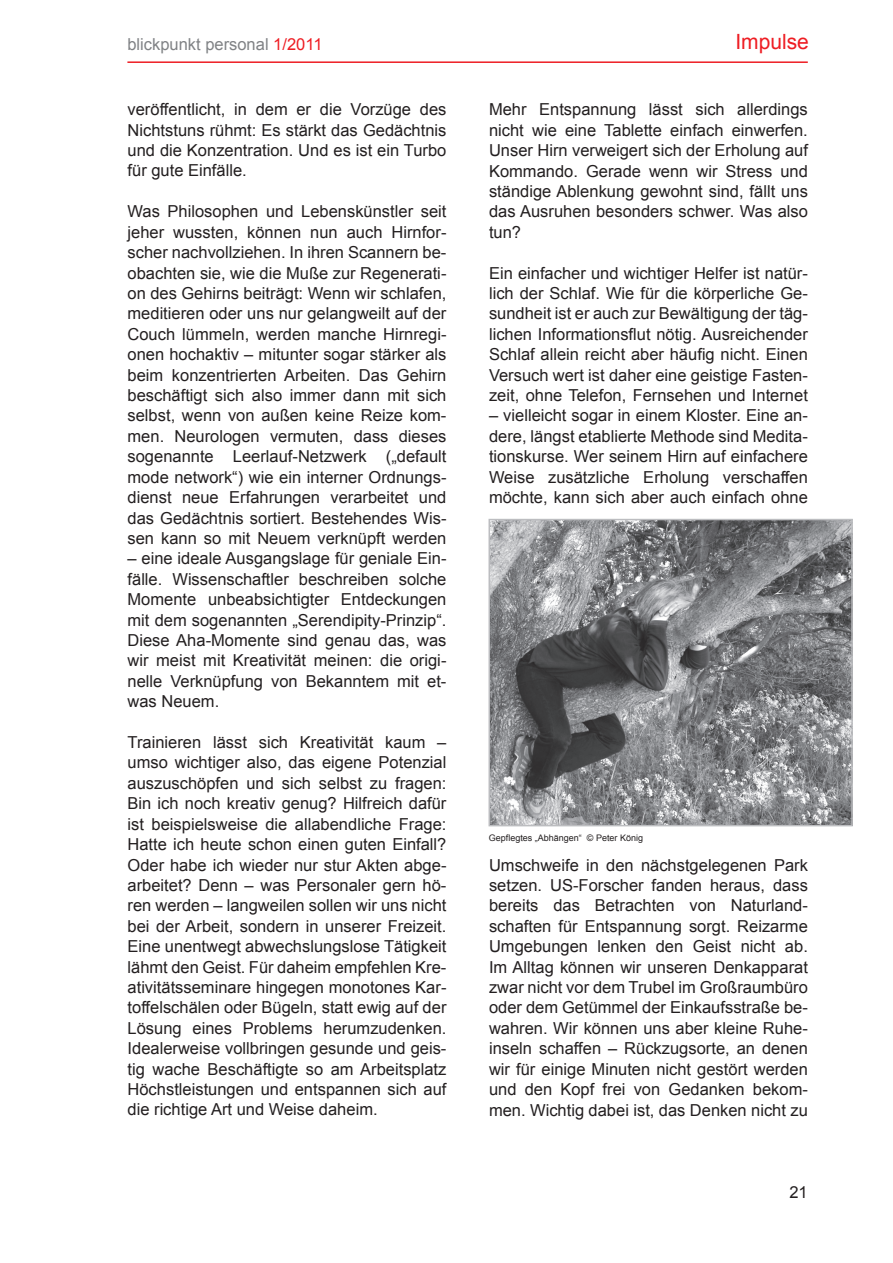
<style>
.page{position:relative;width:893px;height:1263px;background:#fff}
.page>*{position:absolute;margin:0;border:0;box-sizing:border-box;transform-origin:0 0}
.t1{font:21px "Arial";color:#ee1d23}
.t2{font:16.5px/20.4px "Arial";color:#231f20;text-align:justify}
.t3{font:16.5px "Arial";color:#808285}
.t4{font:9px "Arial";color:#231f20}
.s1{color:#ee1d23}
</style>
<div class="page">
<hr style="left:127px;top:61px;width:681px;height:2px;background:#ee1d23">
<img style="left:491px;top:522px;width:359px;height:301px">
<div style="left:488px;top:519px;width:365px;height:307px;border:2px solid #bcbdc0"></div>
<p class="t3" style="left:127px;top:33px;width:197px">blickpunkt personal <span class="s1">1/2011</span></p>
<p class="t1" style="left:735px;top:27px;width:75px">Impulse</p>
<p class="t2" style="left:128px;top:99px;width:320px">veröffentlicht, in dem er die Vorzüge des Nichtstuns rühmt: Es stärkt das Gedächtnis und die Konzentration. Und es ist ein Turbo für gute Einfälle.</p>
<p class="t2" style="left:128px;top:201px;width:320px">Was Philosophen und Lebenskünstler seit jeher wussten, können nun auch Hirnfor&shy;scher nachvollziehen. In ihren Scannern be&shy;obachten sie, wie die Muße zur Regenerati&shy;on des Gehirns beiträgt: Wenn wir schlafen, meditieren oder uns nur gelangweilt auf der Couch lümmeln, werden manche Hirnregi&shy;onen hochaktiv – mitunter sogar stärker als beim konzentrierten Arbeiten. Das Gehirn beschäftigt sich also immer dann mit sich selbst, wenn von außen keine Reize kom&shy;men. Neurologen vermuten, dass dieses sogenannte Leerlauf-Netzwerk („default mode network“) wie ein interner Ordnungs&shy;dienst neue Erfahrungen verarbeitet und das Gedächtnis sortiert. Bestehendes Wis&shy;sen kann so mit Neuem verknüpft werden</p>
<p class="t2" style="left:128px;top:548px;width:320px">– eine ideale Ausgangslage für geniale Ein&shy;fälle. Wissenschaftler beschreiben solche Momente unbeabsichtigter Entdeckungen mit dem sogenannten „Serendipity-Prinzip“.<br>Diese Aha-Momente sind genau das, was wir meist mit Kreativität meinen: die origi&shy;nelle Verknüpfung von Bekanntem mit et&shy;was Neuem.</p>
<p class="t2" style="left:128px;top:732px;width:320px">Trainieren lässt sich Kreativität kaum – umso wichtiger also, das eigene Potenzial auszuschöpfen und sich selbst zu fragen:<br>Bin ich noch kreativ genug? Hilfreich dafür ist beispielsweise die allabendliche Frage:<br>Hatte ich heute schon einen guten Einfall?<br>Oder habe ich wieder nur stur Akten abge&shy;arbeitet? Denn – was Personaler gern hö&shy;ren werden – langweilen sollen wir uns nicht bei der Arbeit, sondern in unserer Freizeit.<br>Eine unentwegt abwechslungslose Tätigkeit lähmt den Geist. Für daheim empfehlen Kre&shy;ativitätsseminare hingegen monotones Kar&shy;toffelschälen oder Bügeln, statt ewig auf der Lösung eines Problems herumzudenken.<br>Idealerweise vollbringen gesunde und geis&shy;tig wache Beschäftigte so am Arbeitsplatz Höchstleistungen und entspannen sich auf die richtige Art und Weise daheim.</p>
<p class="t2" style="left:489px;top:99px;width:320px">Mehr Entspannung lässt sich allerdings nicht wie eine Tablette einfach einwerfen.<br>Unser Hirn verweigert sich der Erholung auf Kommando. Gerade wenn wir Stress und ständige Ablenkung gewohnt sind, fällt uns das Ausruhen besonders schwer. Was also tun?</p>
<p class="t2" style="left:489px;top:263px;width:320px">Ein einfacher und wichtiger Helfer ist natür&shy;lich der Schlaf. Wie für die körperliche Ge&shy;sundheit ist er auch zur Bewältigung der täg&shy;lichen Informationsflut nötig. Ausreichender Schlaf allein reicht aber häufig nicht. Einen Versuch wert ist daher eine geistige Fasten&shy;zeit, ohne Telefon, Fernsehen und Internet</p>
<p class="t2" style="left:489px;top:406px;width:320px">– vielleicht sogar in einem Kloster. Eine an&shy;dere, längst etablierte Methode sind Medita&shy;tionskurse. Wer seinem Hirn auf einfachere Weise zusätzliche Erholung verschaffen möchte, kann sich aber auch einfach ohne</p>
<p class="t4" style="left:489px;top:832px;width:156px">Gepflegtes „Abhängen“ © Peter König</p>
<p class="t2" style="left:489px;top:855px;width:320px">Umschweife in den nächstgelegenen Park setzen. US-Forscher fanden heraus, dass bereits das Betrachten von Naturland&shy;schaften für Entspannung sorgt. Reizarme Umgebungen lenken den Geist nicht ab.<br>Im Alltag können wir unseren Denkapparat zwar nicht vor dem Trubel im Großraumbüro oder dem Getümmel der Einkaufsstraße be&shy;wahren. Wir können uns aber kleine Ruhe&shy;inseln schaffen – Rückzugsorte, an denen wir für einige Minuten nicht gestört werden und den Kopf frei von Gedanken bekom&shy;men. Wichtig dabei ist, das Denken nicht zu</p>
<p class="t2" style="left:789px;top:1182px;width:20px">21</p>
</div>
